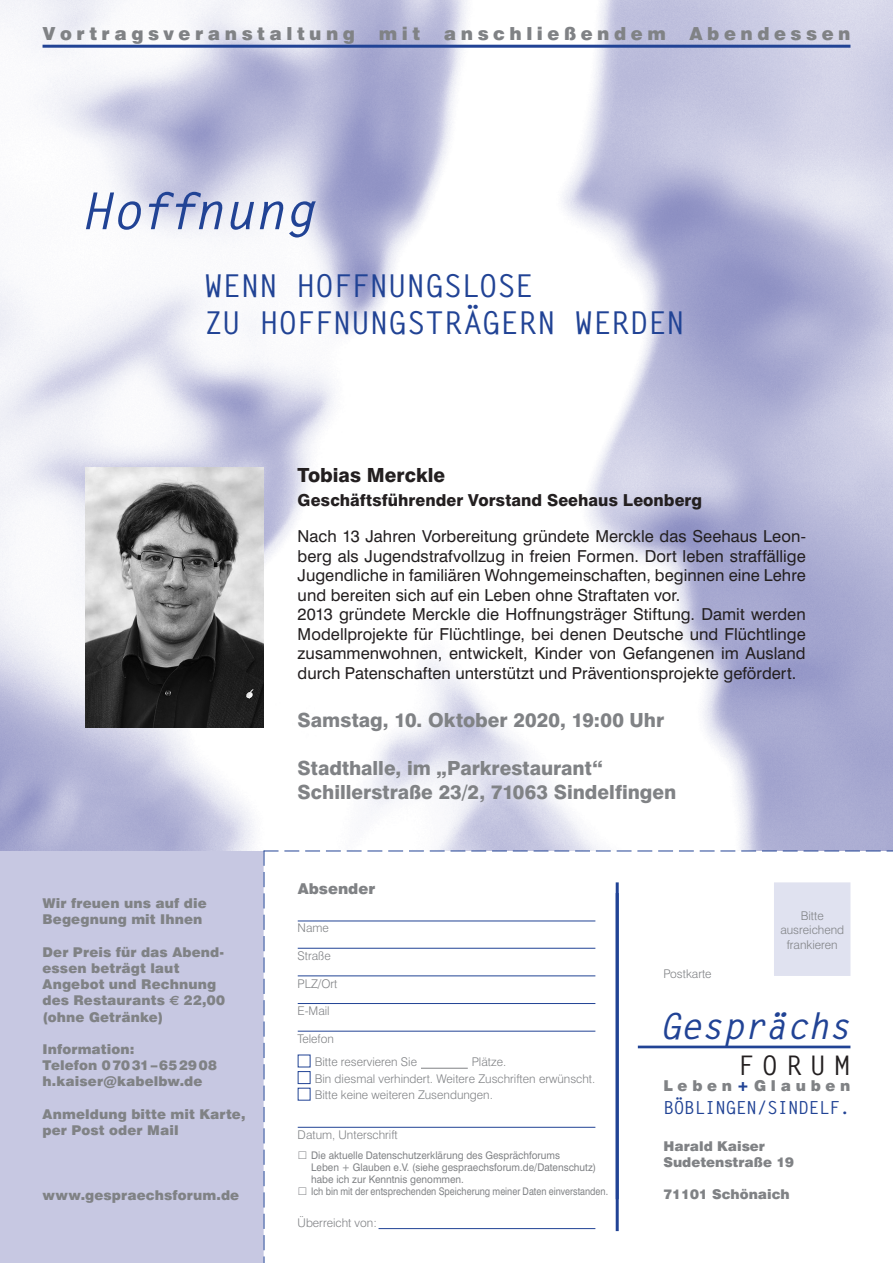
<style>
.page{position:relative;width:893px;height:1263px;background:#fff}
.page>*{position:absolute;margin:0;border:0;box-sizing:border-box;transform-origin:0 0}
.t1{font:italic 700 51px "Letter Gothic Std";letter-spacing:-.015em;color:#214395}
.t2{font:italic 700 36px "Letter Gothic Std";letter-spacing:-.01em;color:#214395}
.t3{font:700 31.5px "Letter Gothic Std";letter-spacing:-.02em;color:#214395}
.t4{font:700 27px "Letter Gothic Std";letter-spacing:.29em;color:#231f20}
.t5{font:800 19.5px "Swiss 721 BT";color:#808285}
.t6{font:800 19.5px "Swiss 721 BT";color:#231f20}
.t7{font:900 18px "Swiss 721 BT";letter-spacing:.25em;color:#808285}
.t8{font:700 18px "Letter Gothic Std";letter-spacing:-.025em;color:#214395}
.t9{font:16.5px/19.5px "Swiss 721 BT";letter-spacing:.005em;color:#231f20;text-align:justify}
.t10{font:800 16.5px "Swiss 721 BT";color:#231f20}
.t11{font:900 15px "Swiss 721 BT";letter-spacing:.315em;color:#808285}
.t12{font:900 15px "Swiss 721 BT";color:#808285}
.t13{font:900 13.5px/16.2px "Swiss 721 BT";letter-spacing:.01em;color:#808285}
.t14{font:300 12px "Swiss 721 BT";color:#808285}
.t15{font:10.5px "Swiss 721 BT";color:#808285;scale:.95 1}
.t16{font:10.5px "Swiss 721 BT";color:#808285;scale:.86 1}
.s1{color:#214395}
</style>
<div class="page">
<div style="left:0;top:850px;width:264px;height:413px;background:#c7c8e2"></div>
<img style="left:0;top:0;width:893px;height:850px">
<hr style="left:43px;top:45px;width:807px;height:3px;background:#214395">
<img style="left:85px;top:468px;width:179px;height:259px">
<svg style="left:169px;top:996px;width:10px;height:9px"></svg>
<svg style="left:264px;top:851px;width:629px;height:412px"></svg>
<p class="t7" style="left:43px;top:23px;width:314px">Vortragsveranstaltung</p>
<p class="t7" style="left:379px;top:23px;width:43px">mit</p>
<p class="t7" style="left:444px;top:23px;width:223px">anschließendem</p>
<p class="t7" style="left:689px;top:23px;width:162px">Abendessen</p>
<p class="t1" style="left:81px;top:180px;width:235px">Hoffnung</p>
<p class="t3" style="left:204px;top:266px;width:331px">WENN HOFFNUNGSLOSE</p>
<p class="t3" style="left:204px;top:304px;width:482px">ZU HOFFNUNGSTRÄGERN WERDEN</p>
<p class="t13" style="left:43px;top:895px;width:166px">Wir freuen uns auf die</p>
<p class="t13" style="left:43px;top:911px;width:161px">Begegnung mit Ihnen</p>
<p class="t13" style="left:43px;top:944px;width:183px">Der Preis für das Abend&shy;essen beträgt laut</p>
<p class="t13" style="left:43px;top:976px;width:175px">Angebot und Rechnung</p>
<p class="t13" style="left:43px;top:992px;width:124px">des Restaurants</p>
<p class="t13" style="left:184px;top:992px;width:43px">22,00</p>
<p class="t13" style="left:43px;top:1008px;width:122px">(ohne Getränke)</p>
<p class="t13" style="left:43px;top:1041px;width:94px">Information:</p>
<p class="t13" style="left:43px;top:1057px;width:176px">Telefon 07031–652908</p>
<p class="t13" style="left:43px;top:1073px;width:161px">h.kaiser@kabelbw.de</p>
<p class="t13" style="left:43px;top:1106px;width:204px">Anmeldung bitte mit Karte,</p>
<p class="t13" style="left:43px;top:1122px;width:138px">per Post oder Mail</p>
<p class="t13" style="left:43px;top:1187px;width:198px">www.gespraechsforum.de</p>
<p class="t6" style="left:298px;top:463px;width:149px">Tobias Merckle</p>
<p class="t10" style="left:298px;top:490px;width:406px">Geschäftsführender Vorstand Seehaus Leonberg</p>
<p class="t9" style="left:298px;top:526px;width:510px">Nach 13 Jahren Vorbereitung gründete Merckle das Seehaus Leon&shy;berg als Jugendstrafvollzug in freien Formen. Dort leben straffällige Jugendliche in familiären Wohngemeinschaften, beginnen eine Lehre und bereiten sich auf ein Leben ohne Straftaten vor.</p>
<p class="t9" style="left:298px;top:604px;width:510px">2013 gründete Merckle die Hoffnungsträger Stiftung. Damit werden Modellprojekte für Flüchtlinge, bei denen Deutsche und Flüchtlinge zusammenwohnen, entwickelt, Kinder von Gefangenen im Ausland durch Patenschaften unterstützt und Präventionsprojekte gefördert.</p>
<p class="t5" style="left:298px;top:708px;width:368px">Samstag, 10. Oktober 2020, 19:00 Uhr</p>
<p class="t5" style="left:298px;top:756px;width:306px">Stadthalle, im „Parkrestaurant“</p>
<p class="t5" style="left:298px;top:780px;width:380px">Schillerstraße 23/2, 71063 Sindelfingen</p>
<p class="t12" style="left:298px;top:880px;width:79px">Absender</p>
<p class="t14" style="left:298px;top:921px;width:33px">Name</p>
<p class="t14" style="left:298px;top:948px;width:35px">Straße</p>
<p class="t14" style="left:298px;top:976px;width:41px">PLZ/Ort</p>
<p class="t14" style="left:298px;top:1004px;width:34px">E-Mail</p>
<p class="t14" style="left:298px;top:1031px;width:38px">Telefon</p>
<p class="t14" style="left:315px;top:1055px;width:104px">Bitte reservieren Sie</p>
<p class="t14" style="left:472px;top:1055px;width:36px">Plätze.</p>
<p class="t14" style="left:315px;top:1071px;width:282px">Bin diesmal verhindert. Weitere Zuschriften erwünscht.</p>
<p class="t14" style="left:315px;top:1088px;width:180px">Bitte keine weiteren Zusendungen.</p>
<p class="t14" style="left:298px;top:1128px;width:102px">Datum, Unterschrift</p>
<p class="t15" style="left:311px;top:1149px;width:263px">Die aktuelle Datenschutzerklärung des Gesprächforums</p>
<p class="t15" style="left:311px;top:1161px;width:301px">Leben + Glauben e.V. (siehe gespraechsforum.de/Datenschutz)</p>
<p class="t15" style="left:311px;top:1173px;width:162px">habe ich zur Kenntnis genommen.</p>
<p class="t16" style="left:311px;top:1185px;width:347px">Ich bin mit der entsprechenden Speicherung meiner Daten einverstanden.</p>
<p class="t14" style="left:298px;top:1216px;width:81px">Überreicht von:</p>
<p class="t14" style="left:663px;top:966px;width:50px">Postkarte</p>
<p class="t14" style="left:801px;top:908px;width:25px">Bitte</p>
<p class="t14" style="left:780px;top:922px;width:65px">ausreichend</p>
<p class="t14" style="left:787px;top:937px;width:52px">frankieren</p>
<p class="t2" style="left:659px;top:1004px;width:193px">Gesprächs</p>
<p class="t4" style="left:738px;top:1048px;width:114px">FORUM</p>
<p class="t11" style="left:663px;top:1077px;width:189px">Leben<span class="s1">+</span>Glauben</p>
<p class="t8" style="left:663px;top:1096px;width:189px">BÖBLINGEN/SINDELF.</p>
<p class="t13" style="left:663px;top:1138px;width:103px">Harald Kaiser</p>
<p class="t13" style="left:663px;top:1154px;width:132px">Sudetenstraße 19</p>
<p class="t13" style="left:663px;top:1186px;width:128px">71101 Schönaich</p>
</div>
